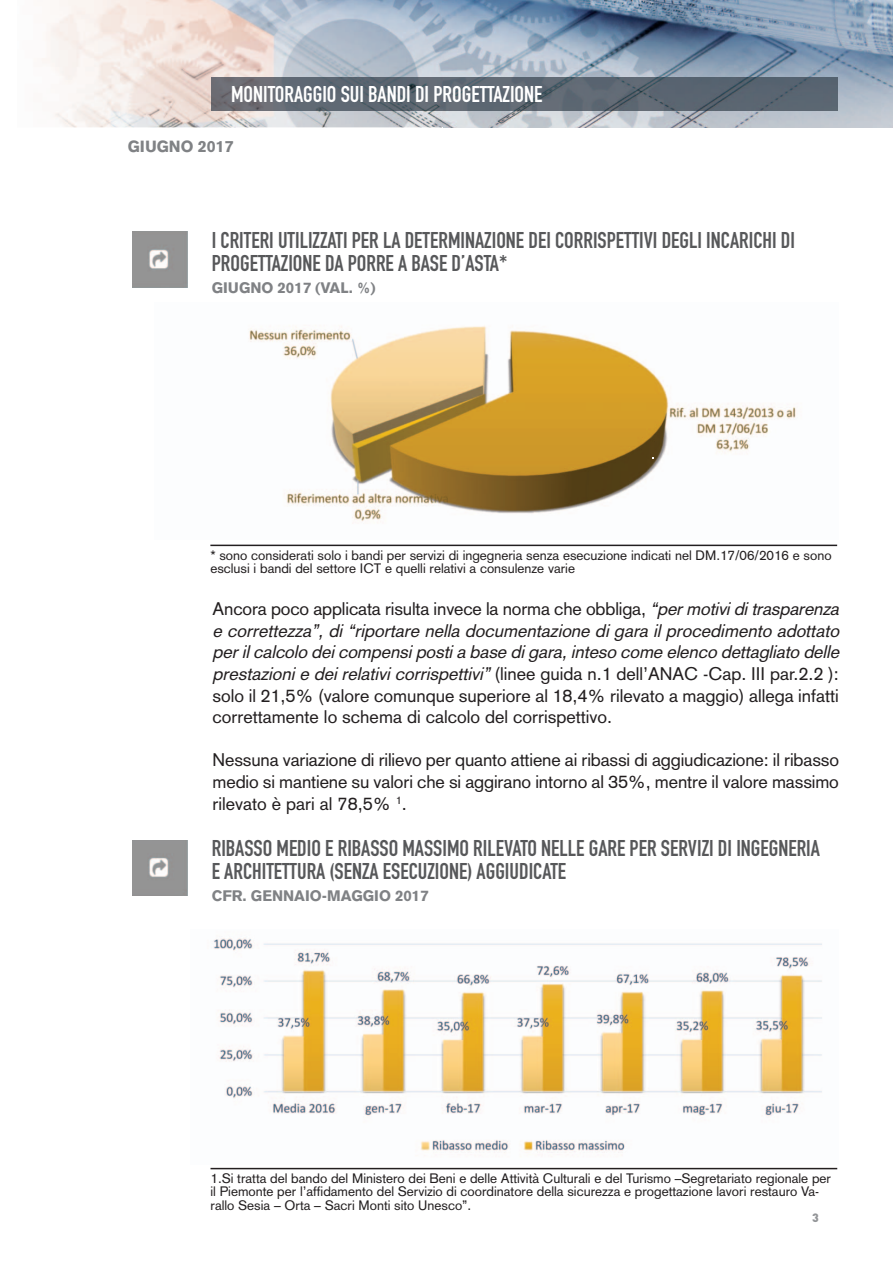
<style>
.page{position:relative;width:893px;height:1263px;background:#fff}
.page>*{position:absolute;margin:0;border:0;box-sizing:border-box;transform-origin:0 0}
.t1{font:700 22.5px/22.5px "DIN Condensed";color:#57585a}
.t2{font:700 22.5px "DIN Condensed";color:#fff}
.t3{font:18px/21.6px "Akzidenz Grotesk";color:#231f20}
.t4{font:900 15.9px "Akzidenz Grotesk";color:#808285}
.t5{font:900 15px "Akzidenz Grotesk";color:#808285}
.t6{font:13.5px/13.5px "Akzidenz Grotesk";color:#231f20}
.t7{font:900 12px "DIN";color:#939598}
.s1{font-style:italic}
</style>
<div class="page">
<img style="left:442px;top:0;width:451px;height:127px">
<img style="left:42px;top:0;width:400px;height:128px">
<img style="left:211px;top:78px;width:627px;height:33px">
<img style="left:132px;top:232px;width:55px;height:55px">
<img style="left:249px;top:325px;width:547px;height:197px">
<img style="left:132px;top:840px;width:55px;height:55px">
<img style="left:213px;top:938px;width:609px;height:215px">
<hr style="left:210px;top:545px;width:627px;height:1px;background:#231f20">
<hr style="left:210px;top:1168px;width:627px;height:1px;background:#231f20">
<p class="t2" style="left:231px;top:81px;width:313px">MONITORAGGIO SUI BANDI DI PROGETTAZIONE</p>
<p class="t4" style="left:128px;top:140px;width:107px">GIUGNO 2017</p>
<p class="t1" style="left:212px;top:229px;width:585px">I CRITERI UTILIZZATI PER LA DETERMINAZIONE DEI CORRISPETTIVI DEGLI INCARICHI DI<br>PROGETTAZIONE DA PORRE A BASE D’ASTA*</p>
<p class="t5" style="left:212px;top:282px;width:165px">GIUGNO 2017 (VAL. %)</p>
<p class="t6" style="left:210px;top:549px;width:623px">* sono considerati solo i bandi per servizi di ingegneria senza esecuzione indicati nel DM.17/06/2016 e sono esclusi i bandi del settore ICT e quelli relativi a consulenze varie</p>
<p class="t3" style="left:213px;top:600px;width:631px">Ancora poco applicata risulta invece la norma che obbliga, <span class="s1">“permotividitrasparenza e correttezza”, di “riportare nella documentazione di gara il procedimento adottato perilcalcolo deicompensipostia base digara,inteso come elenco dettagliato delle prestazioni e dei relativi corrispettivi”</span> (linee guida n.1 dell’ANAC -Cap. III par.2.2 ): solo il 21,5% (valore comunque superiore al 18,4% rilevato a maggio) allega infatti correttamente lo schema di calcolo del corrispettivo.</p>
<p class="t3" style="left:213px;top:751px;width:628px;text-align:justify">Nessuna variazione di rilievo per quanto attiene ai ribassi di aggiudicazione: il ribasso medio si mantiene su valori che si aggirano intorno al 35%, mentre il valore massimo rilevato è pari al 78,5% <sup>1</sup>.</p>
<p class="t1" style="left:212px;top:837px;width:610px">RIBASSO MEDIO E RIBASSO MASSIMO RILEVATO NELLE GARE PER SERVIZI DI INGEGNERIA<br>E ARCHITETTURA (SENZA ESECUZIONE) AGGIUDICATE</p>
<p class="t5" style="left:212px;top:891px;width:218px">CFR. GENNAIO-MAGGIO 2017</p>
<p class="t6" style="left:210px;top:1173px;width:622px">1.Si tratta del bando del Ministero dei Beni e delle Attività Culturali e del Turismo –Segretariato regionale per il Piemonte per l’affidamento del Servizio di coordinatore della sicurezza e progettazione lavori restauro Va&shy;rallo Sesia – Orta – Sacri Monti sito Unesco”.</p>
<p class="t7" style="left:812px;top:1213px;width:8px">3</p>
</div>
